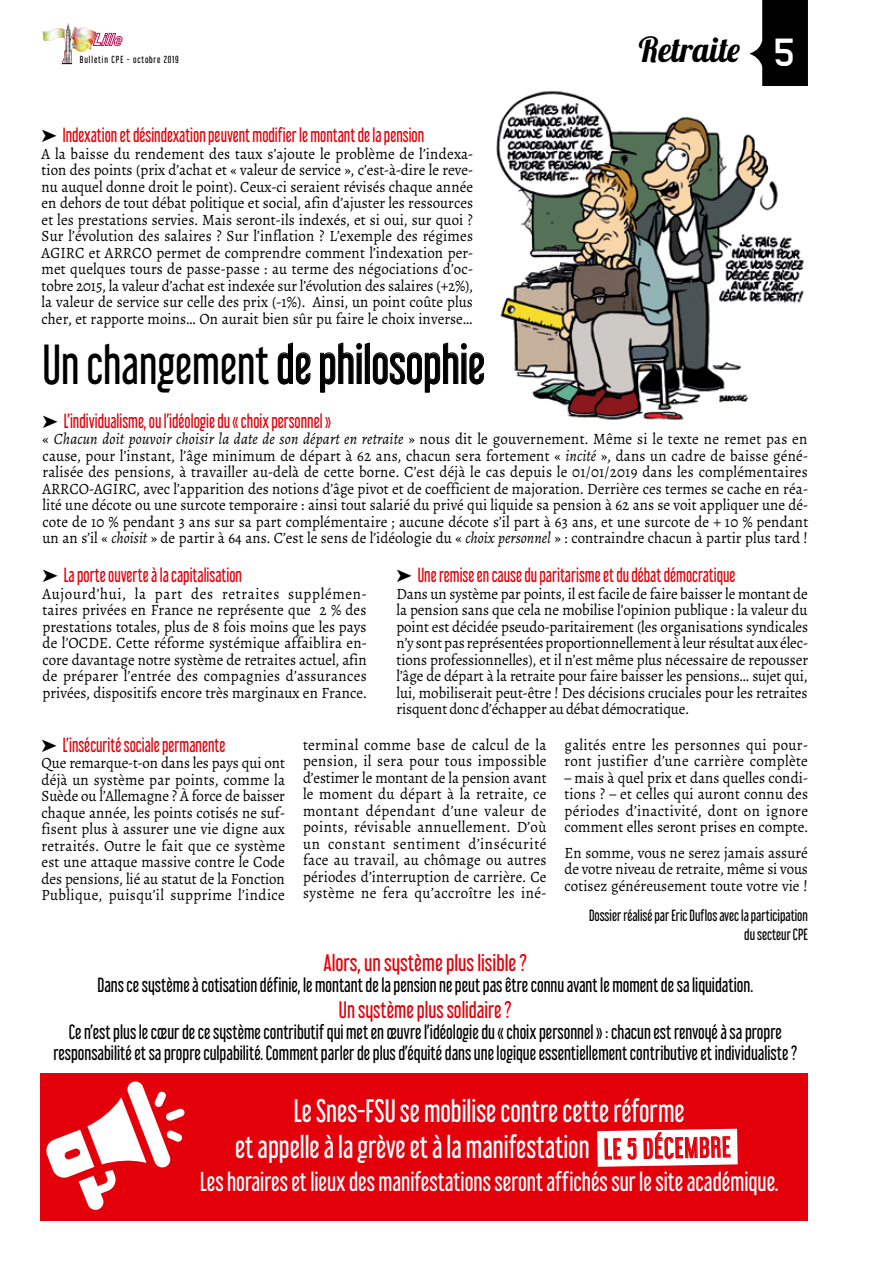
<style>
.page{position:relative;width:893px;height:1263px;background:#fff}
.page>*{position:absolute;margin:0;border:0;box-sizing:border-box;transform-origin:0 0}
.t1{font:49.5px "Libel Suit Rg";color:#000;scale:.92 1}
.t2{font:34.5px "Lobster 1.4";color:#000;scale:.96 1}
.t3{font:28.5px/36px "Libel Suit Rg";color:#fff;scale:.95 1}
.t4{font:25.8px "Libel Suit Rg";color:#e3000b}
.t5{font:24px "Libel Suit Rg";color:#fff;scale:.95 1}
.t6{font:21px "Libel Suit Rg";color:#e3000b}
.t7{font:21px "Libel Suit Rg";color:#e3000b;scale:.95 1}
.t8{font:18px/21px "Libel Suit Rg";color:#000;text-align:center;scale:.95 1}
.t9{font:18px "Libel Suit Rg";color:#e3000b;scale:.89 1}
.t10{font:15.75px/16.5px "Alegreya";color:#000;text-align:justify;scale:.95 1}
.t11{font:15.75px/16.5px "Alegreya";letter-spacing:.02em;color:#000;scale:.95 1}
.t12{font:14.25px/18.8px "Libel Suit Rg";color:#000;text-align:right;scale:.95 1}
.t13{font:9px "Libel Suit Rg";letter-spacing:.095em;color:#000}
.s1{color:#000}
.s2{font-family:"Lastwaerkbold";font-size:39px;color:#fff}
.s3{font-style:italic}
</style>
<div class="page">
<svg style="left:750px;top:0;width:58px;height:86px"></svg>
<img style="left:42px;top:22px;width:55px;height:42px">
<svg style="left:93px;top:33px;width:29px;height:13px"></svg>
<div style="left:41px;top:1073px;width:767px;height:147px;background:#e3000b"></div>
<img style="left:496px;top:91px;width:308px;height:329px">
<svg style="left:277px;top:342px;width:34px;height:43px"></svg>
<svg style="left:320px;top:342px;width:164px;height:51px"></svg>
<svg style="left:46px;top:1081px;width:139px;height:129px"></svg>
<svg style="left:597px;top:1128px;width:141px;height:39px;background:#f7bdbf"></svg>
<p class="t13" style="left:80px;top:53px;width:100px">Bulletin CPE - octobre 2019</p>
<p class="t9" style="left:42px;top:121px;width:431px"><span class="s1">➤</span> Indexation et désindexation peuvent modifier le montant de la pension</p>
<p class="t10" style="left:42px;top:145px;width:456px">A la baisse du rendement des taux s’ajoute le problème de l’indexa&shy;tion des points (prix d’achat et « valeur de service », c’est-à-dire le reve&shy;nu auquel donne droit le point). Ceux-ci seraient révisés chaque année en dehors de tout débat politique et social, afin d’ajuster les ressources et les prestations servies. Mais seront-ils indexés, et si oui, sur quoi ?<br>Sur l’évolution des salaires ? Sur l’inflation ? L’exemple des régimes AGIRC et ARRCO permet de comprendre comment l’indexation per&shy;met quelques tours de passe-passe : au terme des négociations d’oc&shy;tobre 2015, la valeur d’achat est indexée sur l’évolution des salaires (+2%), la valeur de service sur celle des prix (-1%). Ainsi, un point coûte plus cher, et rapporte moins… On aurait bien sûr pu faire le choix inverse…</p>
<h1 class="t1" style="left:43px;top:324px;width:483px">Un changement de philosophie</h1>
<h2 class="t2" style="left:639px;top:28px;width:164px">Retraite <span class="s2">5</span></h2>
<p class="t9" style="left:43px;top:406px;width:326px"><span class="s1">➤</span> L’individualisme, ou l’idéologie du «choix personnel»</p>
<p class="t10" style="left:43px;top:431px;width:808px">« <span class="s3">Chacun doit pouvoir choisir la date de son départ en retraite</span> » nous dit le gouvernement. Même si le texte ne remet pas en cause, pour l’instant, l’âge minimum de départ à 62 ans, chacun sera fortement « <span class="s3">incité</span> », dans un cadre de baisse géné&shy;ralisée des pensions, à travailler au-delà de cette borne. C’est déjà le cas depuis le 01/01/2019 dans les complémentaires ARRCO-AGIRC, avec l’apparition des notions d’âge pivot et de coefficient de majoration. Derrière ces termes se cache en réa&shy;lité une décote ou une surcote temporaire : ainsi tout salarié du privé qui liquide sa pension à 62 ans se voit appliquer une dé&shy;cote de 10 % pendant 3 ans sur sa part complémentaire ; aucune décote s’il part à 63 ans, et une surcote de + 10 % pendant un an s’il « <span class="s3">choisit</span> » de partir à 64 ans. C’est le sens de l’idéologie du « <span class="s3">choix personnel</span> » : contraindre chacun à partir plus tard !</p>
<p class="t9" style="left:43px;top:560px;width:226px"><span class="s1">➤</span> La porte ouverte à la capitalisation</p>
<p class="t10" style="left:43px;top:585px;width:343px">Aujourd’hui, la part des retraites supplémen&shy;taires privées en France ne représente que 2 % des prestations totales, plus de 8 fois moins que les pays de l’OCDE. Cette réforme systémique affaiblira en&shy;core davantage notre système de retraites actuel, afin de préparer l’entrée des compagnies d’assurances privées, dispositifs encore très marginaux en France.</p>
<p class="t9" style="left:396px;top:560px;width:382px"><span class="s1">➤</span> Une remise en cause du paritarisme et du débat démocratique</p>
<p class="t10" style="left:396px;top:585px;width:435px">Dans un système par points, il est facile de faire baisser le montant de la pension sans que cela ne mobilise l’opinion publique : la valeur du point est décidée pseudo-paritairement (les organisations syndicales n’y sont pas représentées proportionnellement à leur résultat aux élec&shy;tions professionnelles), et il n’est même plus nécessaire de repousser l’âge de départ à la retraite pour faire baisser les pensions… sujet qui, lui, mobiliserait peut-être ! Des décisions cruciales pour les retraites risquent donc d’échapper au débat démocratique.</p>
<p class="t9" style="left:42px;top:730px;width:208px"><span class="s1">➤</span> L’insécurité sociale permanente</p>
<p class="t10" style="left:42px;top:755px;width:258px">Que remarque-t-on dans les pays qui ont déjà un système par points, comme la Suède ou l’Allemagne ? À force de baisser chaque année, les points cotisés ne suf&shy;fisent plus à assurer une vie digne aux retraités. Outre le fait que ce système est une attaque massive contre le Code des pensions, lié au statut de la Fonction Publique, puisqu’il supprime l’indice</p>
<p class="t10" style="left:303px;top:736px;width:258px">terminal comme base de calcul de la pension, il sera pour tous impossible d’estimer le montant de la pension avant le moment du départ à la retraite, ce montant dépendant d’une valeur de points, révisable annuellement. D’où un constant sentiment d’insécurité face au travail, au chômage ou autres périodes d’interruption de carrière. Ce système ne fera qu’accroître les iné-</p>
<p class="t11" style="left:564px;top:736px;width:258px">galités entre les personnes qui pour&shy;ront justifier d’une carrière complète</p>
<p class="t10" style="left:564px;top:769px;width:258px">– mais à quel prix et dans quelles condi&shy;tions ? – et celles qui auront connu des périodes d’inactivité, dont on ignore comment elles seront prises en compte.</p>
<p class="t10" style="left:564px;top:844px;width:258px">En somme, vous ne serez jamais assuré de votre niveau de retraite, même si vous cotisez généreusement toute votre vie !</p>
<p class="t12" style="left:589px;top:905px;width:232px">Dossier réalisé par Eric Duflos avec la participation du secteur CPE</p>
<h3 class="t6" style="left:323px;top:946px;width:205px">Alors, un système plus lisible?</h3>
<p class="t8" style="left:97px;top:973px;width:692px">Dans ce système à cotisation définie, le montant de la pension ne peut pas être connu avant le moment de sa liquidation.</p>
<h3 class="t7" style="left:339px;top:992px;width:183px">Un système plus solidaire?</h3>
<p class="t8" style="left:53px;top:1019px;width:784px">Ce n’est plus le cœur de ce système contributif qui met en œuvre l’idéologie du «choix personnel»: chacun est renvoyé à sa propre responsabilité et sa propre culpabilité. Comment parler de plus d’équité dans une logique essentiellement contributive et individualiste?</p>
<h3 class="t3" style="left:235px;top:1090px;width:475px;text-indent:59px">Le Snes-FSU se mobilise contre cette réforme et appelle à la grève et à la manifestation</h3>
<h3 class="t5" style="left:200px;top:1162px;width:610px">Les horaires et lieux des manifestations seront affichés sur le site académique.</h3>
<h3 class="t4" style="left:603px;top:1128px;width:128px;rotate:-1deg">LE 5 DÉCEMBRE</h3>
</div>
